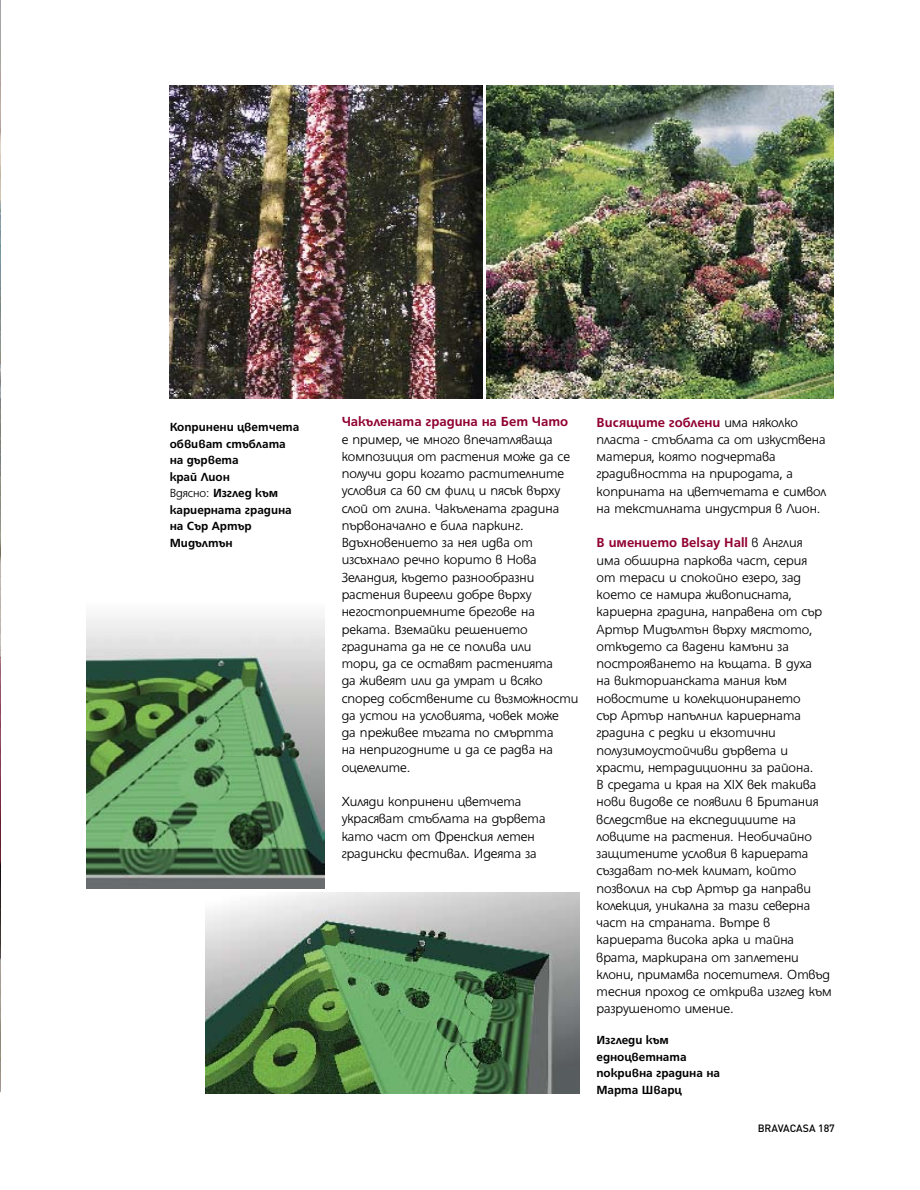
<style>
.page{position:relative;width:920px;height:1190px;background:#fff}
.page>*{position:absolute;margin:0;border:0;box-sizing:border-box;transform-origin:0 0}
.t1{font:300 14.25px/17.2px "HS Grotesk Bg";color:#000}
.t2{font:700 14.25px "HS Grotesk Bg";color:#900032}
.t3{font:700 12.75px/16.5px "HS Grotesk Bg";color:#000}
.t4{font:500 10.5px "DIN";color:#000}
.s1{font-weight:300}
.s2{font-weight:700;color:#900032}
</style>
<div class="page">
<img style="left:486px;top:86px;width:347px;height:312px">
<img style="left:170px;top:86px;width:312px;height:312px">
<img style="left:205px;top:892px;width:374px;height:201px">
<img style="left:86px;top:618px;width:238px;height:270px">
<img style="left:0;top:0;width:1px;height:1093px">
<p class="t3" style="left:170px;top:419px;width:131px">Копринени цветчета обвиват стъблата на дървета<br>край Лион<br><span class="s1">Вдясно:</span> Изглед към кариерната градина на Сър Артър<br>Мидълтън</p>
<p class="t2" style="left:341px;top:414px;width:228px">Чакълената градина на Бет Чато</p>
<p class="t1" style="left:341px;top:430px;width:238px">е пример, че много впечатляваща композиция от растения може да се получи дори когато растителните условия са 60 см филц и пясък върху слой от глина. Чакълената градина първоначално е била паркинг.<br>Вдъхновението за нея идва от изсъхнало речно корито в Нова<br>Зеландия, където разнообразни растения виреели добре върху негостоприемните брегове на реката. Вземайки решението градината да не се полива или<br>тори, да се оставят растенията<br>да живеят или да умрат и всяко според собствените си възможности да устои на условията, човек може<br>да преживее тъгата по смъртта<br>на непригодните и да се радва на оцелелите.</p>
<p class="t1" style="left:341px;top:792px;width:205px">Хиляди копринени цветчета украсяват стъблата на дървета като част от Френския летен градински фестивал. Идеята за</p>
<p class="t1" style="left:596px;top:413px;width:231px"><span class="s2">Висящите гоблени</span> има няколко пласта - стъблата са от изкуствена материя, която подчертава градивността на природата, а коприната на цветчетата е символ на текстилната индустрия в Лион.</p>
<p class="t1" style="left:596px;top:534px;width:237px"><span class="s2">В имението Belsay Hall</span> в Англия<br>има обширна паркова част, серия<br>от тераси и спокойно езеро, зад което се намира живописната, кариерна градина, направена от сър<br>Артър Мидълтън върху мястото, откъдето са вадени камъни за построяването на къщата. В духа<br>на викторианската мания към новостите и колекционирането<br>сър Артър напълнил кариерната градина с редки и екзотични полузимоустойчиви дървета и храсти, нетрадиционни за района.<br>В средата и края на XIX век такива нови видове се появили в Британия вследствие на експедициите на ловците на растения. Необичайно защитените условия в кариерата създават по-мек климат, който позволил на сър Артър да направи колекция, уникална за тази северна част на страната. Вътре в кариерата висока арка и тайна врата, маркирана от заплетени клони, примамва посетителя. Отвъд тесния проход се открива изглед към разрушеното имение.</p>
<p class="t3" style="left:596px;top:1031px;width:125px">Изгледи към едноцветната покривна градина на<br>Марта Шварц</p>
<p class="t4" style="left:757px;top:1120px;width:79px">BRAVACASA 187</p>
</div>
